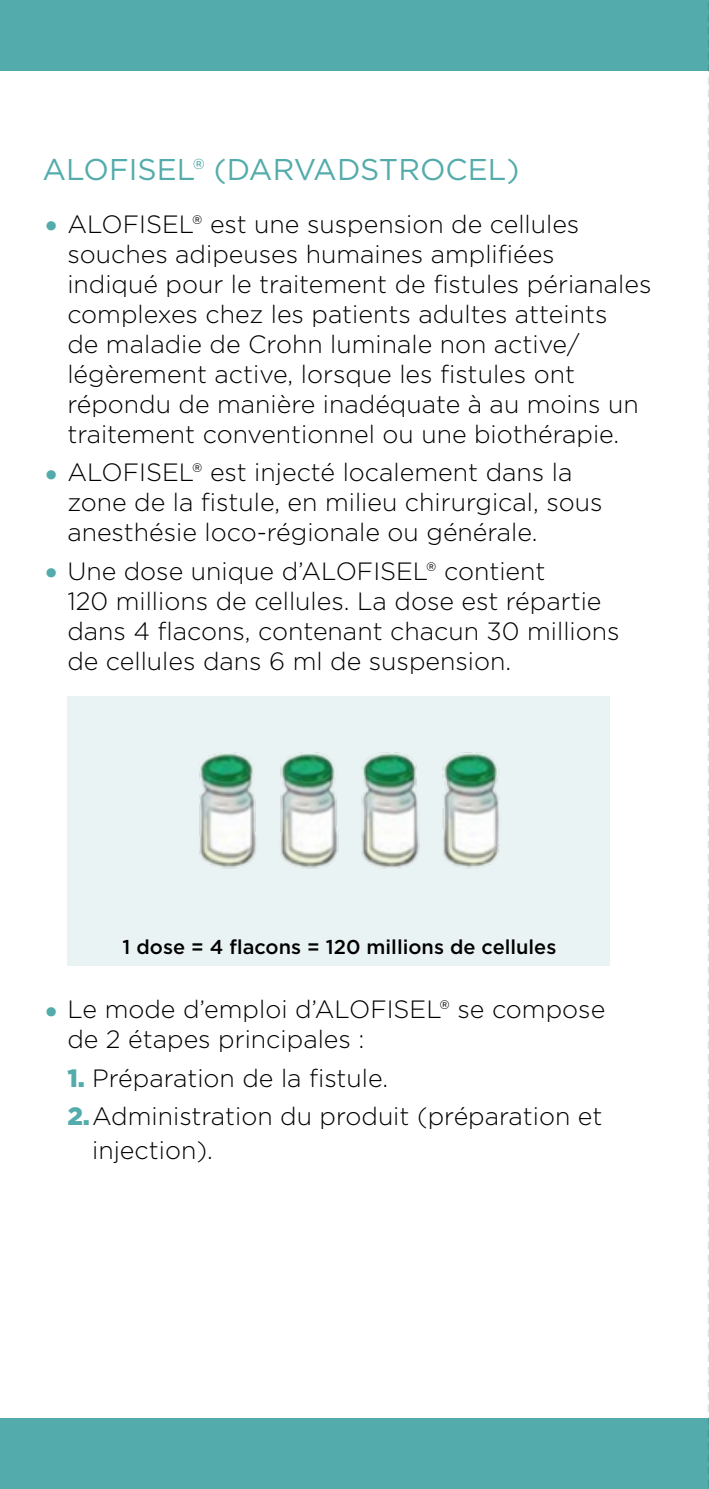
<style>
.page{position:relative;width:709px;height:1489px;background:#fff}
.page>*{position:absolute;margin:0;border:0;box-sizing:border-box;transform-origin:0 0}
.t1{font:30px "Gotham";color:#53acab}
.t2{font:300 25px/30px "Gotham";color:#000}
.t3{font:500 20px "Gotham";color:#000}
.s1{font-size:37.5px;color:#53acab}
.s2{font-weight:900;color:#53acab}
</style>
<div class="page">
<div style="left:0;top:0;width:709px;height:71px;background:#53acab"></div>
<div style="left:0;top:1417px;width:709px;height:71px;background:#53acab"></div>
<img style="left:69px;top:696px;width:539px;height:269px">
<svg style="left:707px;top:2px;width:2px;height:1485px"></svg>
<p class="t1" style="left:43px;top:150px;width:478px">ALOFISEL® (DARVADSTROCEL)</p>
<p class="t2" style="left:67px;top:208px;width:585px;text-indent:-25px"><span class="s1">•</span> ALOFISEL® est une suspension de cellules souches adipeuses humaines amplifiées indiqué pour le traitement de fistules périanales complexes chez les patients adultes atteints<br>de maladie de Crohn luminale non active/ légèrement active, lorsque les fistules ont répondu de manière inadéquate à au moins un traitement conventionnel ou une biothérapie.</p>
<p class="t2" style="left:67px;top:457px;width:536px;text-indent:-25px"><span class="s1">•</span> ALOFISEL® est injecté localement dans la zone de la fistule, en milieu chirurgical, sous anesthésie loco-régionale ou générale.</p>
<p class="t2" style="left:67px;top:555px;width:553px;text-indent:-25px"><span class="s1">•</span> Une dose unique d’ALOFISEL® contient<br>120 millions de cellules. La dose est répartie dans 4 flacons, contenant chacun 30 millions de cellules dans 6 ml de suspension.</p>
<p class="t3" style="left:122px;top:934px;width:435px">1 dose = 4 flacons = 120 millions de cellules</p>
<p class="t2" style="left:67px;top:993px;width:539px;text-indent:-25px"><span class="s1">•</span> Le mode d’emploi d’ALOFISEL® se compose de 2 étapes principales :</p>
<p class="t2" style="left:67px;top:1058px;width:536px;line-height:38.5px"><span class="s2">1.</span> Préparation de la fistule.<br><span class="s2">2.</span>Administration du produit (préparation et</p>
<p class="t2" style="left:92px;top:1133px;width:122px">injection).</p>
</div>
